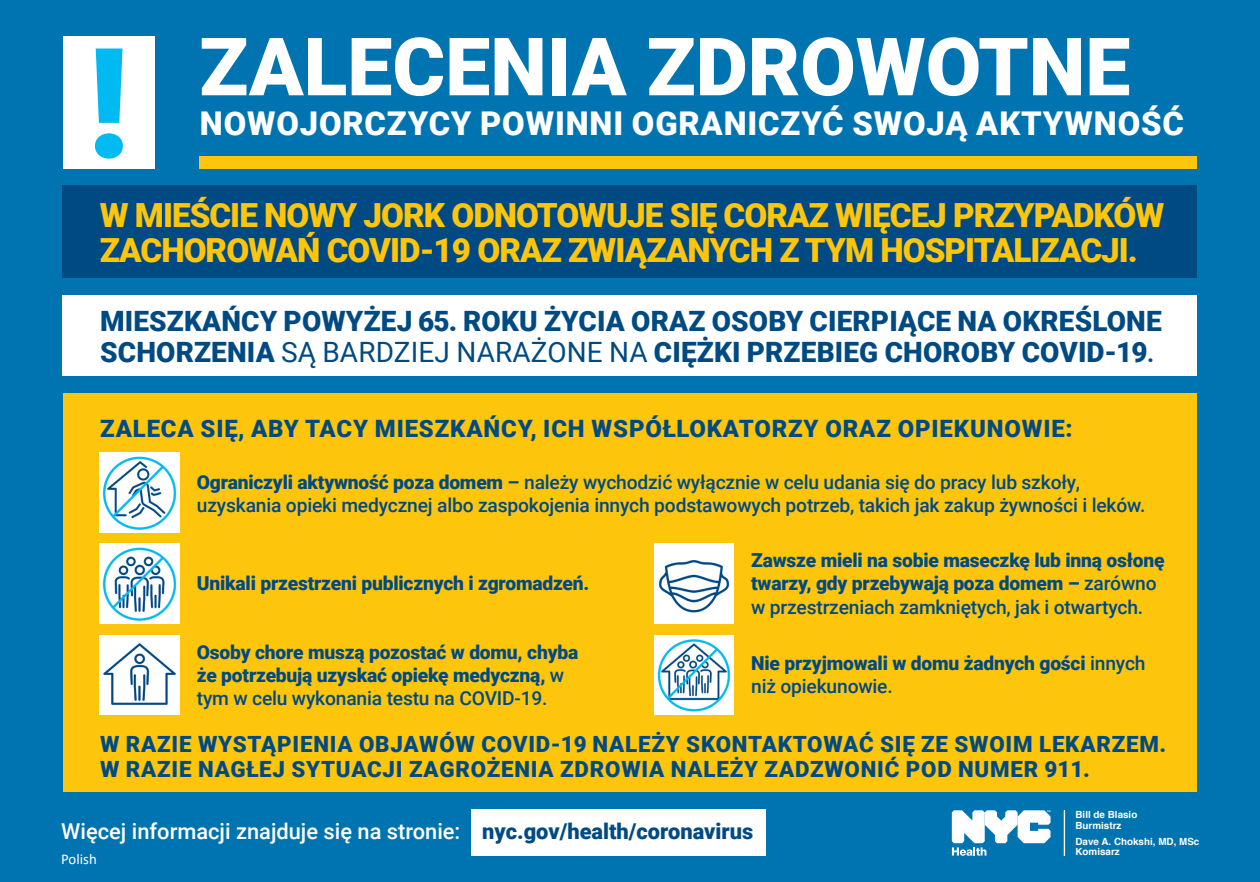
<style>
.page{position:relative;width:1260px;height:882px;background:#0074b0}
.page>*{position:absolute;margin:0;border:0;box-sizing:border-box;transform-origin:0 0}
.t1{font:900 80.5px "Roboto";color:#fff}
.t2{font:900 33.25px/34.8px "Roboto";letter-spacing:-.03em;color:#fec50d}
.t3{font:900 32.73px "Roboto";letter-spacing:.025em;color:#fff}
.t4{font:900 28px/31.5px "Roboto";letter-spacing:.005em;color:#004a83}
.t5{font:900 23.97px "Roboto";letter-spacing:.035em;color:#004a83}
.t6{font:900 22.4px "Roboto";letter-spacing:.035em;color:#004a83}
.t7{font:500 21.88px "Roboto";color:#fff}
.t8{font:900 19.25px/23.1px "Roboto";letter-spacing:-.01em;color:#004a83}
.t9{font:500 19.25px/23.1px "Roboto";letter-spacing:-.01em;color:#004a83}
.t10{font:14.88px "Calibri";color:#fff}
.t11{font:700 9.8px "Helvetica";color:#fff}
.s1{font-weight:400}
.s2{font-weight:500}
.s3{font-weight:900}
.s4{font-weight:700}
.s5{font-weight:900;color:#004a83}
</style>
<div class="page">
<div style="left:63px;top:186px;width:1134px;height:92px;background:#004a83"></div>
<div style="left:63px;top:295px;width:1134px;height:81px;background:#fff"></div>
<div style="left:471px;top:809px;width:295px;height:47px;background:#fff"></div>
<div style="left:1064px;top:810px;width:1px;height:46px;border:1px solid #fff"></div>
<svg style="left:952px;top:810px;width:99px;height:46px"></svg>
<div style="left:199px;top:156px;width:998px;height:13px;background:#fec50d"></div>
<div style="left:63px;top:36px;width:92px;height:133px;background:#fff"></div>
<svg style="left:95px;top:49px;width:28px;height:110px"></svg>
<div style="left:63px;top:394px;width:1134px;height:398px;background:#fec50d"></div>
<img style="left:100px;top:635px;width:79px;height:80px">
<img style="left:100px;top:452px;width:79px;height:80px">
<img style="left:654px;top:635px;width:80px;height:80px">
<img style="left:654px;top:543px;width:80px;height:80px">
<img style="left:100px;top:543px;width:79px;height:80px">
<p class="t1" style="left:199px;top:10px;width:933px">ZALECENIA ZDROWOTNE</p>
<p class="t3" style="left:200px;top:100px;width:986px">NOWOJORCZYCY POWINNI OGRANICZYĆ SWOJĄ AKTYWNOŚĆ</p>
<p class="t2" style="left:100px;top:197px;width:1066px">W MIEŚCIE NOWY JORK ODNOTOWUJE SIĘ CORAZ WIĘCEJ PRZYPADKÓW<br>ZACHOROWAŃ COVID-19 ORAZ ZWIĄZANYCH Z TYM HOSPITALIZACJI.</p>
<p class="t4" style="left:100px;top:304px;width:1063px">MIESZKAŃCY POWYŻEJ 65. ROKU ŻYCIA ORAZ OSOBY CIERPIĄCE NA OKREŚLONE<br>SCHORZENIA <span class="s1">SĄ BARDZIEJ NARAŻONE NA</span> CIĘŻKI PRZEBIEG CHOROBY COVID-19<span class="s2">.</span></p>
<p class="t5" style="left:100px;top:411px;width:974px">ZALECA SIĘ, ABY TACY MIESZKAŃCY, ICH WSPÓŁLOKATORZY ORAZ OPIEKUNOWIE:</p>
<p class="t9" style="left:197px;top:470px;width:950px"><span class="s3">Ograniczyli aktywność poza domem</span> <span class="s4">–</span> należy wychodzić wyłącznie w celu udania się do pracy lub szkoły, uzyskania opieki medycznej albo zaspokojenia innych podstawowych potrzeb, takich jak zakup żywności i leków.</p>
<p class="t8" style="left:751px;top:548px;width:415px">Zawsze mieli na sobie maseczkę lub inną osłonę twarzy, gdy przebywają poza domem – <span class="s2">zarówno w przestrzeniach zamkniętych, jak i otwartych.</span></p>
<p class="t8" style="left:751px;top:651px;width:396px">Nie przyjmowali w domu żadnych gości <span class="s2">innych niż opiekunowie.</span></p>
<p class="t8" style="left:197px;top:571px;width:394px">Unikali przestrzeni publicznych i zgromadzeń.</p>
<p class="t8" style="left:197px;top:640px;width:383px">Osoby chore muszą pozostać w domu, chyba że potrzebują uzyskać opiekę medyczną, <span class="s2">w tym w celu wykonania testu na COVID-19.</span></p>
<p class="t6" style="left:100px;top:728px;width:1068px">W RAZIE WYSTĄPIENIA OBJAWÓW COVID-19 NALEŻY SKONTAKTOWAĆ SIĘ ZE SWOIM LEKARZEM.</p>
<p class="t6" style="left:100px;top:753px;width:991px">W RAZIE NAGŁEJ SYTUACJI ZAGROŻENIA ZDROWIA NALEŻY ZADZWONIĆ POD NUMER 911.</p>
<p class="t11" style="left:1076px;top:807px;width:63px">Bill de Blasio</p>
<p class="t11" style="left:1076px;top:817px;width:47px">Burmistrz</p>
<p class="t11" style="left:1076px;top:833px;width:125px">Dave A. Chokshi, MD, MSc</p>
<p class="t11" style="left:1076px;top:844px;width:46px">Komisarz</p>
<p class="t7" style="left:61px;top:816px;width:693px">Więcej informacji znajduje się na stronie: <span class="s5">nyc.gov/health/coronavirus</span></p>
<p class="t10" style="left:61px;top:848px;width:37px">Polish</p>
</div>
